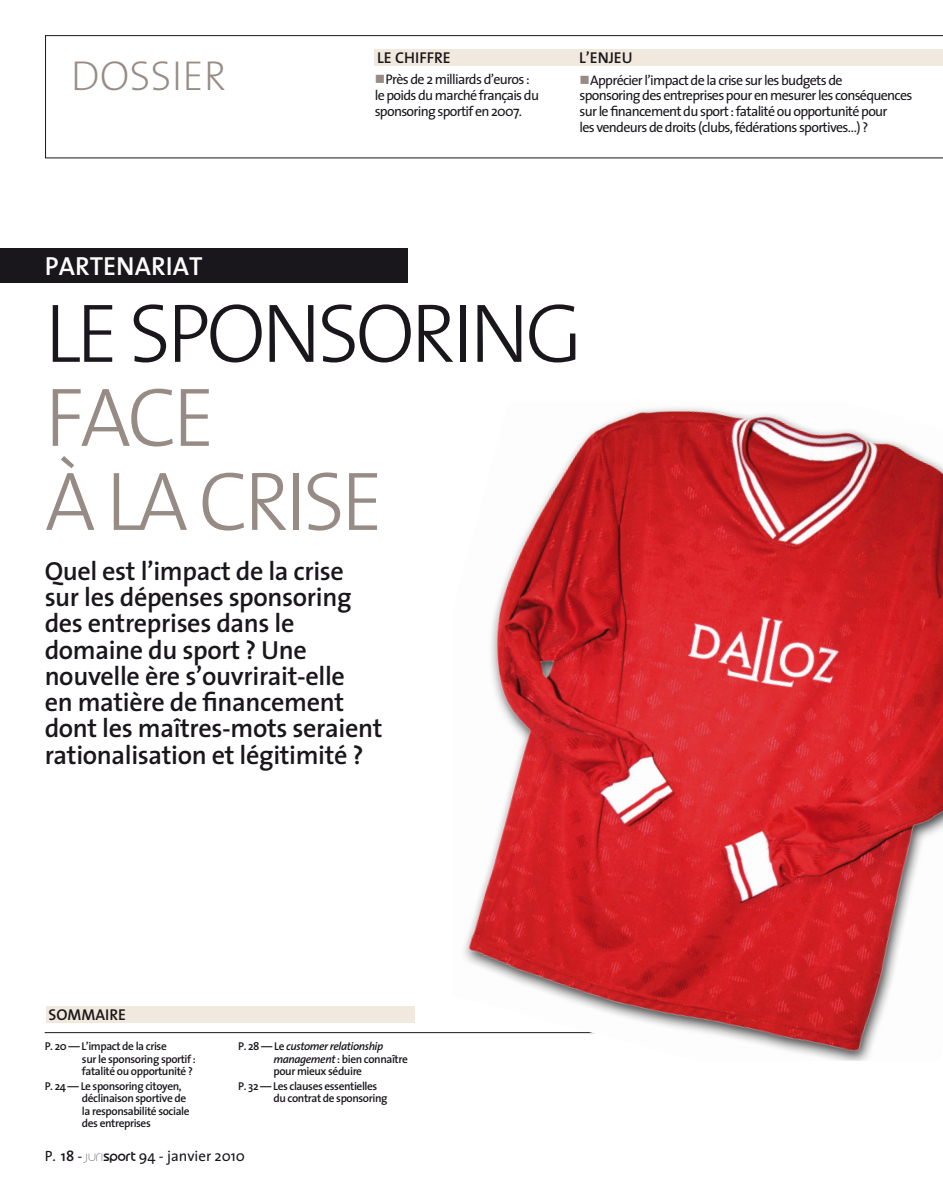
<style>
.page{position:relative;width:943px;height:1191px;background:#fff}
.page>*{position:absolute;margin:0;border:0;box-sizing:border-box;transform-origin:0 0}
.t1{font:300 84px/84px "The Sans";letter-spacing:-.05em;color:#1a171c}
.t2{font:42px "The Sans Extra Light Caps";color:#968b85}
.t3{font:600 26.25px/26.2px "The Sans";letter-spacing:-.015em;color:#1a171c}
.t4{font:600 26.25px "The Sans";letter-spacing:.095em;color:#fff}
.t5{font:600 15.75px "The Sans";color:#1a171c}
.t6{font:14.88px "The Sans";color:#1a171c}
.t7{font:14px/15.8px "The Sans";letter-spacing:-.05em;color:#1a171c}
.t8{font:600 11.38px/12.2px "The Sans";letter-spacing:-.035em;color:#1a171c}
.s1{color:#968b85}
.s2{font-style:italic}
.s3{font-weight:600}
.s4{font-family:"Spruce";font-weight:300}
.s5{font-family:"Spruce";font-weight:500}
</style>
<div class="page">
<hr style="left:45px;top:1032px;width:898px;height:1px;background:#1a171c">
<svg style="left:45px;top:35px;width:898px;height:123px"></svg>
<div style="left:375px;top:49px;width:568px;height:17px;background:#f1e9dd"></div>
<div style="left:0;top:248px;width:408px;height:35px;background:#1a171c"></div>
<img style="left:453px;top:408px;width:490px;height:652px">
<div style="left:46px;top:1006px;width:368px;height:17px;background:#f1e9dd"></div>
<svg style="left:589px;top:85px;width:14px;height:1px"></svg>
<svg style="left:384px;top:84px;width:14px;height:1px"></svg>
<p class="t2" style="left:71px;top:41px;width:157px">DOSSIER</p>
<p class="t5" style="left:377px;top:44px;width:75px">le chiffre</p>
<p class="t5" style="left:579px;top:44px;width:67px">l’enjeu</p>
<p class="t7" style="left:375px;top:71px;width:166px"><span class="s1">■</span>Près de 2 milliards d’euros : le poids du marché français du sponsoring sportif en 2007.</p>
<p class="t7" style="left:579px;top:72px;width:334px"><span class="s1">■</span>Apprécier l’impact de la crise sur les budgets de<br>sponsoring des entreprises pour en mesurer les conséquences sur le financement du sport : fatalité ou opportunité pour<br>les vendeurs de droits (clubs, fédérations sportives…) ?</p>
<p class="t4" style="left:45px;top:244px;width:159px">partenariat</p>
<p class="t1" style="left:45px;top:289px;width:540px">LE SPONSORING<br><span class="s1">FACE<br>À LA CRISE</span></p>
<p class="t3" style="left:45px;top:557px;width:339px">Quel est l’impact de la crise sur les dépenses sponsoring des entreprises dans le domaine du sport ? Une nouvelle ère s’ouvrirait-elle<br>en matière de financement dont les maîtres-mots seraient rationalisation et légitimité ?</p>
<p class="t5" style="left:48px;top:1001px;width:79px">sommaire</p>
<p class="t8" style="left:82px;top:1040px;width:115px;text-indent:-37px">P. 20 — L’impact de la crise<br>sur le sponsoring sportif : fatalité ou opportunité ?</p>
<p class="t8" style="left:82px;top:1079px;width:109px;text-indent:-37px">P. 24 — Le sponsoring citoyen, déclinaison sportive de la responsabilité sociale des entreprises</p>
<p class="t8" style="left:273px;top:1040px;width:136px;text-indent:-35px">P. 28 — Le <span class="s2">customer relationship management</span> : bien connaître pour mieux séduire</p>
<p class="t8" style="left:273px;top:1079px;width:115px;text-indent:-35px">P. 32 — Les clauses essentielles du contrat de sponsoring</p>
<p class="t6" style="left:45px;top:1144px;width:202px">P. <span class="s3">18</span> - <span class="s4">juri</span><span class="s5">sport</span> 94 - janvier 2010</p>
</div>
